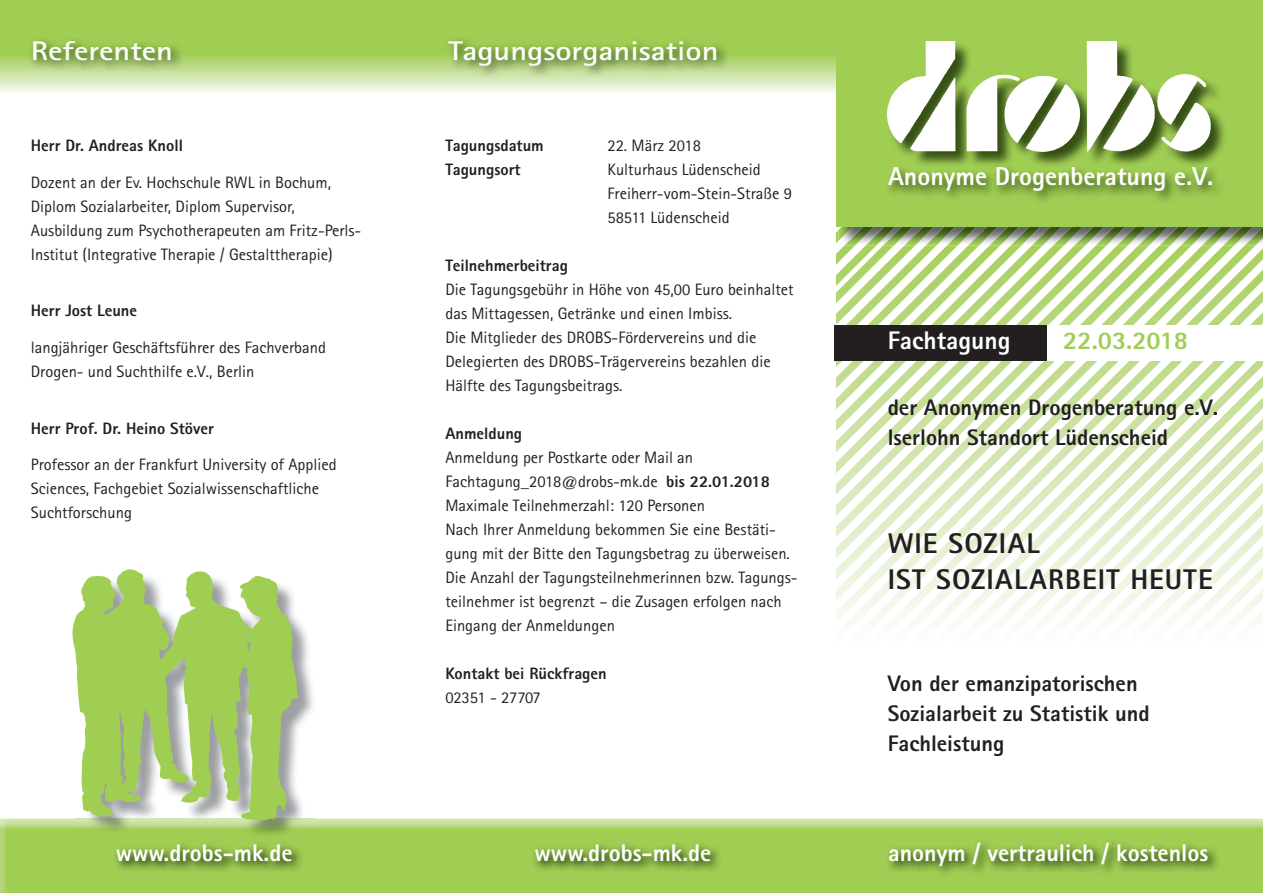
<style>
.page{position:relative;width:1263px;height:893px;background:#fff}
.page>*{position:absolute;margin:0;border:0;box-sizing:border-box;transform-origin:0 0}
.t1{font:800 28.5px/36px "Rotis Sans Serif";letter-spacing:.04em;color:#231f20}
.t2{font:700 27px "Rotis Sans Serif";color:#fff;scale:1.2 1}
.t3{font:800 25.95px "Rotis Sans Serif";color:#fff}
.t4{font:800 25.5px "Rotis Sans Serif";color:#fff}
.t5{font:800 25.5px "Rotis Sans Serif";color:#a0ce53}
.t6{font:800 24px "Rotis Sans Serif";color:#fff}
.t7{font:800 22.5px/30px "Rotis Sans Serif";color:#231f20}
.t8{font:16.5px/24px "Rotis Sans Serif";color:#231f20}
.t9{font:800 16.5px "Rotis Sans Serif";color:#231f20}
.s1{font-weight:800}
</style>
<div class="page">
<svg style="left:836px;top:245px;width:10px;height:380px"></svg>
<svg style="left:846px;top:245px;width:409px;height:380px"></svg>
<svg style="left:867px;top:248px;width:396px;height:377px"></svg>
<svg style="left:888px;top:270px;width:375px;height:355px"></svg>
<svg style="left:910px;top:291px;width:353px;height:334px"></svg>
<svg style="left:931px;top:312px;width:332px;height:313px"></svg>
<svg style="left:952px;top:360px;width:21px;height:265px"></svg>
<svg style="left:973px;top:360px;width:290px;height:265px"></svg>
<svg style="left:995px;top:376px;width:268px;height:249px"></svg>
<svg style="left:1016px;top:397px;width:247px;height:228px"></svg>
<svg style="left:1037px;top:418px;width:226px;height:207px"></svg>
<svg style="left:1058px;top:440px;width:205px;height:185px"></svg>
<svg style="left:0;top:0;width:836px;height:92px"></svg>
<img style="left:838px;top:226px;width:7px;height:15px">
<img style="left:845px;top:226px;width:21px;height:19px">
<img style="left:866px;top:226px;width:17px;height:19px">
<img style="left:883px;top:226px;width:22px;height:19px">
<img style="left:905px;top:226px;width:21px;height:19px">
<img style="left:926px;top:226px;width:21px;height:19px">
<img style="left:947px;top:226px;width:21px;height:19px">
<img style="left:968px;top:226px;width:22px;height:19px">
<img style="left:990px;top:226px;width:21px;height:19px">
<img style="left:1011px;top:226px;width:21px;height:19px">
<img style="left:1032px;top:226px;width:21px;height:19px">
<img style="left:1053px;top:226px;width:22px;height:19px">
<img style="left:1075px;top:226px;width:21px;height:19px">
<img style="left:1096px;top:226px;width:21px;height:19px">
<img style="left:1117px;top:226px;width:21px;height:19px">
<img style="left:1138px;top:226px;width:22px;height:19px">
<img style="left:1160px;top:226px;width:21px;height:19px">
<img style="left:1181px;top:226px;width:21px;height:19px">
<img style="left:1202px;top:226px;width:21px;height:19px">
<img style="left:1223px;top:226px;width:30px;height:19px">
<img style="left:1245px;top:227px;width:18px;height:18px">
<div style="left:836px;top:0;width:427px;height:226px;background:#a0ce53"></div>
<img style="left:903px;top:83px;width:322px;height:80px">
<img style="left:887px;top:42px;width:324px;height:111px">
<img style="left:0;top:819px;width:1263px;height:74px">
<img style="left:886px;top:838px;width:334px;height:40px">
<img style="left:113px;top:840px;width:191px;height:33px">
<img style="left:531px;top:840px;width:192px;height:33px">
<img style="left:29px;top:36px;width:154px;height:36px">
<img style="left:445px;top:37px;width:284px;height:41px">
<div style="left:834px;top:325px;width:381px;height:35px;background:#231f20"></div>
<div style="left:1048px;top:325px;width:215px;height:35px;background:#fff"></div>
<img style="left:76px;top:671px;width:240px;height:167px">
<img style="left:67px;top:569px;width:241px;height:264px">
<h2 class="t2" style="left:31px;top:33px;width:120px">Referenten</h2>
<h2 class="t2" style="left:449px;top:33px;width:226px">Tagungsorganisation</h2>
<p class="t9" style="left:31px;top:135px;width:154px">Herr Dr. Andreas KnolI</p>
<p class="t8" style="left:31px;top:170px;width:332px">Dozent an der Ev. Hochschule RWL in Bochum, Diplom Sozialarbeiter, Diplom Supervisor, Ausbildung zum Psychotherapeuten am Fritz-Perls-Institut (Integrative Therapie / Gestalttherapie)</p>
<p class="t9" style="left:31px;top:300px;width:108px">Herr Jost Leune</p>
<p class="t8" style="left:31px;top:335px;width:297px">langjähriger Geschäftsführer des Fachverband<br>Drogen- und Suchthilfe e.V., Berlin</p>
<p class="t9" style="left:31px;top:418px;width:185px">Herr Prof. Dr. Heino Stöver</p>
<p class="t8" style="left:31px;top:453px;width:307px">Professor an der Frankfurt University of Applied<br>Sciences, Fachgebiet Sozialwissenschaftliche<br>Suchtforschung</p>
<p class="t9" style="left:445px;top:135px;width:100px">Tagungsdatum</p>
<p class="t8" style="left:607px;top:133px;width:95px">22. März 2018</p>
<p class="t9" style="left:445px;top:159px;width:77px">Tagungsort</p>
<p class="t8" style="left:607px;top:157px;width:186px">Kulturhaus Lüdenscheid<br>Freiherr-vom-Stein-Straße 9<br>58511 Lüdenscheid</p>
<p class="t9" style="left:445px;top:255px;width:124px">Teilnehmerbeitrag</p>
<p class="t8" style="left:445px;top:277px;width:350px">Die Tagungsgebühr in Höhe von 45,00 Euro beinhaltet das Mittagessen, Getränke und einen Imbiss.<br>Die Mitglieder des DROBS-Fördervereins und die Delegierten des DROBS-Trägervereins bezahlen die Hälfte des Tagungsbeitrags.</p>
<p class="t9" style="left:445px;top:423px;width:78px">Anmeldung</p>
<p class="t8" style="left:445px;top:446px;width:354px">Anmeldung per Postkarte oder Mail an Fachtagung_2018@drobs-mk.de <span class="s1">bis 22.01.2018<br></span>Maximale Teilnehmerzahl: 120 Personen<br>Nach Ihrer Anmeldung bekommen Sie eine Bestäti&shy;gung mit der Bitte den Tagungsbetrag zu überweisen.<br>Die Anzahl der Tagungsteilnehmerinnen bzw. Tagungs&shy;teilnehmer ist begrenzt – die Zusagen erfolgen nach Eingang der Anmeldungen</p>
<p class="t9" style="left:445px;top:663px;width:163px">Kontakt bei Rückfragen</p>
<p class="t8" style="left:445px;top:686px;width:97px">02351 - 27707</p>
<h3 class="t3" style="left:888px;top:160px;width:327px">Anonyme Drogenberatung e.V.</h3>
<h3 class="t4" style="left:888px;top:325px;width:124px">Fachtagung</h3>
<h3 class="t5" style="left:1063px;top:325px;width:126px">22.03.2018</h3>
<h3 class="t7" style="left:888px;top:392px;width:332px">der Anonymen Drogenberatung e.V.<br>Iserlohn Standort Lüdenscheid</h3>
<h1 class="t1" style="left:888px;top:525px;width:327px">WIE SOZIAL<br>IST SOZIALARBEIT HEUTE</h1>
<h3 class="t7" style="left:888px;top:668px;width:264px">Von der emanzipatorischen<br>Sozialarbeit zu Statistik und<br>Fachleistung</h3>
<h3 class="t6" style="left:116px;top:837px;width:178px">www.drobs-mk.de</h3>
<h3 class="t6" style="left:534px;top:837px;width:178px">www.drobs-mk.de</h3>
<h3 class="t6" style="left:888px;top:837px;width:321px">anonym / vertraulich / kostenlos</h3>
</div>
